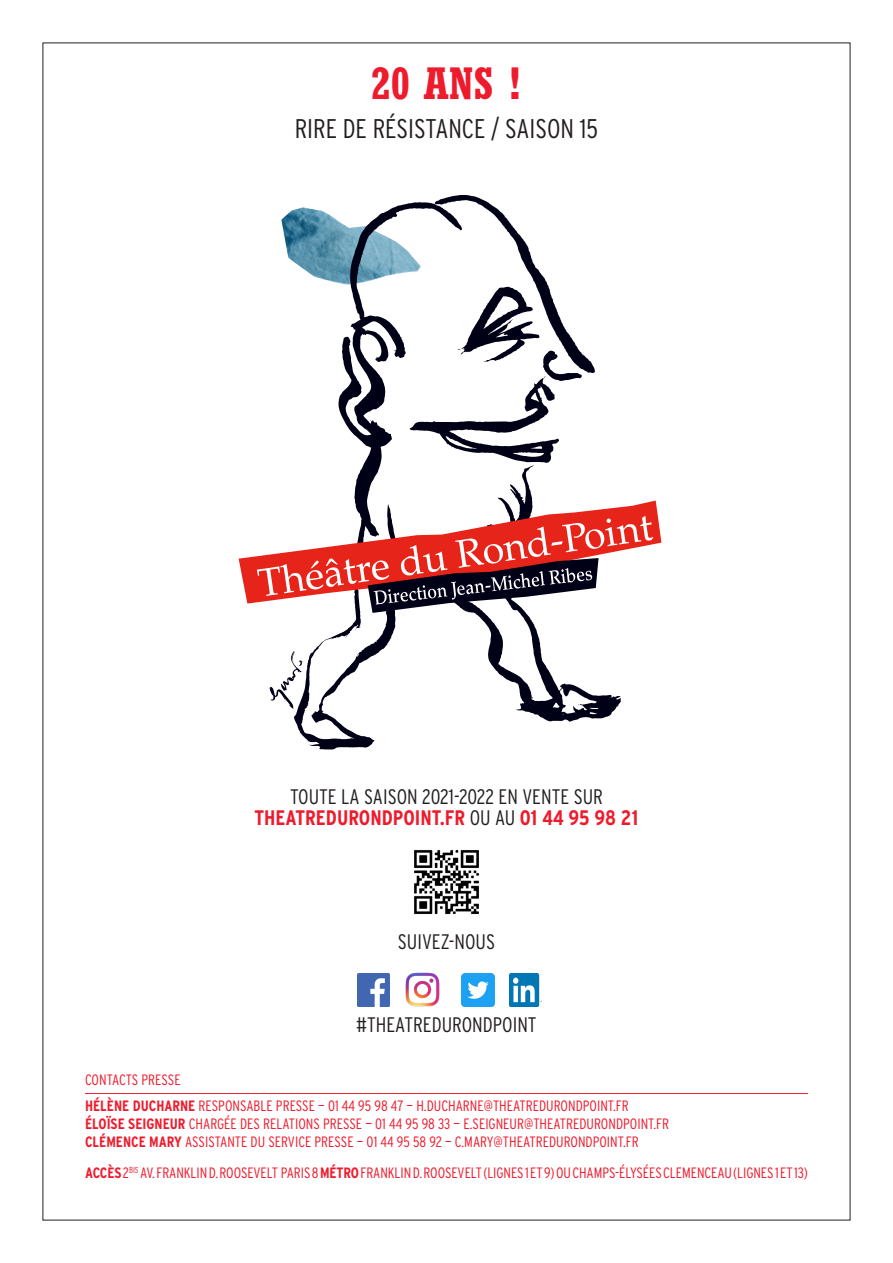
<style>
.page{position:relative;width:893px;height:1263px;background:#fff}
.page>*{position:absolute;margin:0;border:0;box-sizing:border-box;transform-origin:0 0}
.Dates_de_tournées{font:700 condensed 45px "Rockwell";color:#ee1b2d}
.Dates_de_tournées-2{font:300 condensed 27px "Interstate";color:#231f20}
.Dates_de_tournées-3{font:300 condensed 21px "Interstate";color:#231f20}
.Dates_de_tournées-4{font:700 condensed 21px "Interstate";color:#ee1b2d}
.contact_presse{font:300 condensed 15px "Interstate";color:#ee1b2d}
.s1{font-weight:300;color:#231f20}
.s2{font-weight:700}
</style>
<div class="page">
<hr style="left:85px;top:1093px;width:723px;height:1px;background:#ee1b2d">
<img style="left:281px;top:210px;width:13px;height:52px">
<svg style="left:294px;top:203px;width:327px;height:546px"></svg>
<svg style="left:410px;top:195px;width:185px;height:269px"></svg>
<svg style="left:345px;top:327px;width:27px;height:108px"></svg>
<svg style="left:344px;top:630px;width:11px;height:9px"></svg>
<svg style="left:553px;top:689px;width:45px;height:26px"></svg>
<svg style="left:270px;top:651px;width:35px;height:58px"></svg>
<svg style="left:239px;top:500px;width:422px;height:113px"></svg>
<img style="left:405px;top:972px;width:35px;height:34px">
<img style="left:357px;top:974px;width:33px;height:32px">
<img style="left:462px;top:974px;width:32px;height:32px">
<img style="left:509px;top:974px;width:33px;height:32px">
<img style="left:414px;top:850px;width:65px;height:65px">
<p class="Dates_de_tournées" style="left:371px;top:56px;width:152px">20 ANS !</p>
<p class="Dates_de_tournées-2" style="left:295px;top:113px;width:305px">RIRE DE RÉSISTANCE / SAISON 15</p>
<p class="Dates_de_tournées-3" style="left:290px;top:785px;width:314px">TOUTE LA SAISON 2021-2022 EN VENTE SUR</p>
<p class="Dates_de_tournées-4" style="left:255px;top:806px;width:385px">THEATREDURONDPOINT.FR <span class="s1">OU AU</span> 01 44 95 98 21</p>
<p class="Dates_de_tournées-3" style="left:398px;top:930px;width:99px">SUIVEZ-NOUS</p>
<p class="Dates_de_tournées-3" style="left:356px;top:1013px;width:182px">#THEATREDURONDPOINT</p>
<p class="contact_presse" style="left:85px;top:1071px;width:97px">CONTACTS PRESSE</p>
<p class="contact_presse" style="left:85px;top:1097px;width:545px"><span class="s2">HÉLÈNE DUCHARNE</span> RESPONSABLE PRESSE — 01 44 95 98 47 — H.DUCHARNE@THEATREDURONDPOINT.FR</p>
<p class="contact_presse" style="left:85px;top:1115px;width:586px"><span class="s2">ÉLOÏSE SEIGNEUR</span> CHARGÉE DES RELATIONS PRESSE — 01 44 95 98 33 — E.SEIGNEUR@THEATREDURONDPOINT.FR</p>
<p class="contact_presse" style="left:85px;top:1133px;width:555px"><span class="s2">CLÉMENCE MARY</span> ASSISTANTE DU SERVICE PRESSE — 01 44 95 58 92 — C.MARY@THEATREDURONDPOINT.FR</p>
<p class="contact_presse" style="left:85px;top:1164px;width:724px"><span class="s2">ACCÈS</span> 2<sup>BIS</sup> AV. FRANKLIN D.ROOSEVELT PARIS 8 <span class="s2">MÉTRO</span> FRANKLIN D.ROOSEVELT (LIGNES 1 ET 9) OU CHAMPS-ÉLYSÉES CLEMENCEAU (LIGNES 1 ET 13)</p>
</div>
